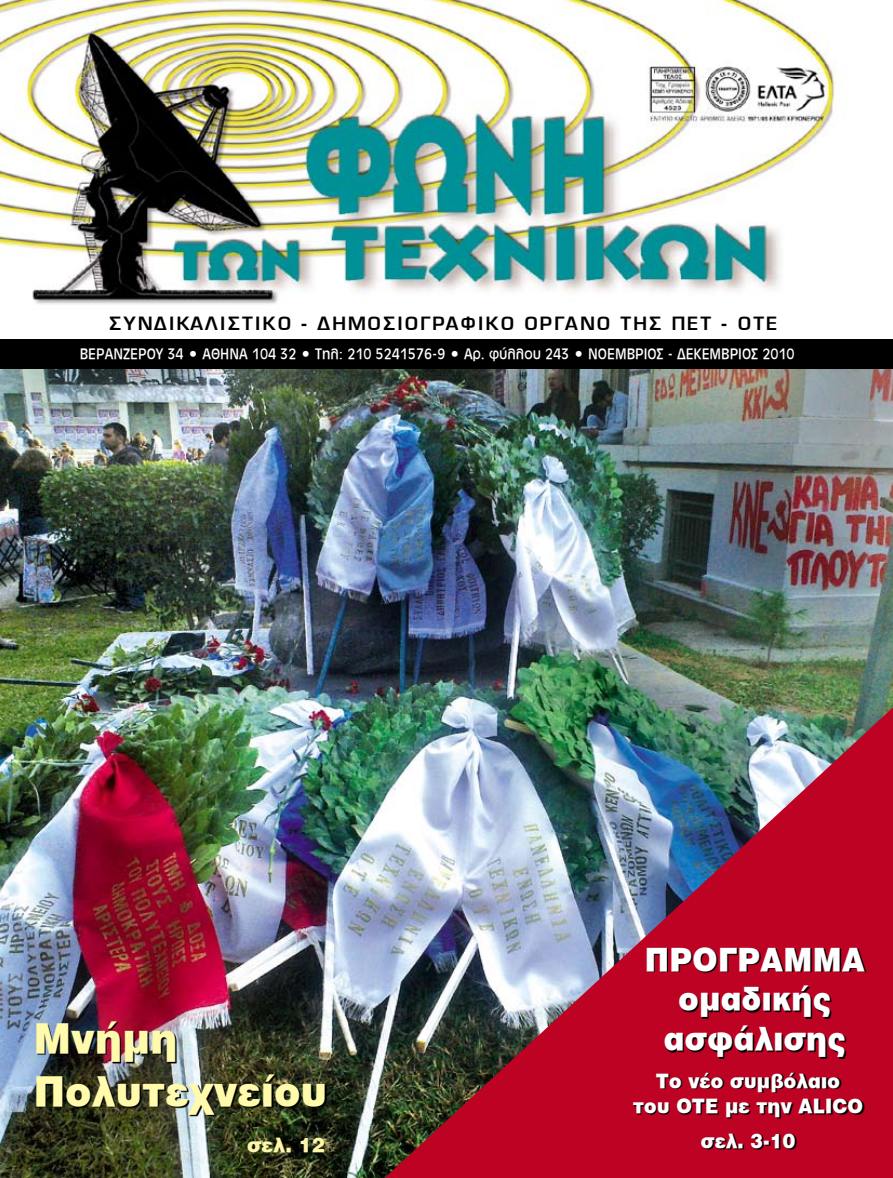
<style>
.page{position:relative;width:893px;height:1178px;background:#fff}
.page>*{position:absolute;margin:0;border:0;box-sizing:border-box;transform-origin:0 0}
.t1{font:900 40.5px "UB Helvetica";letter-spacing:.015em;color:#fffaac;scale:.96 1}
.t2{font:900 31.5px/39.8px "UB Helvetica";letter-spacing:.015em;color:#fff;text-align:center;scale:.96 1}
.t3{font:20.85px "UB Europa Bold";letter-spacing:.05em;color:#000}
.t4{font:900 19.5px/25.2px "UB Helvetica";letter-spacing:.015em;color:#fff;text-align:center;scale:.96 1}
.t5{font:900 19.5px "UB Helvetica";color:#fef6ab}
.t6{font:15.75px "UB Antique Olive";color:#fff;scale:.95 1}
</style>
<div class="page">
<img style="left:0;top:369px;width:893px;height:809px">
<img style="left:0;top:0;width:837px;height:304px">
<div style="left:0;top:339px;width:893px;height:30px;background:#000"></div>
<img style="left:371px;top:695px;width:522px;height:483px">
<svg style="left:580px;top:940px;width:313px;height:131px;fill:#be0223"></svg>
<img style="left:30px;top:1014px;width:358px;height:120px">
<svg style="left:601px;top:1069px;width:292px;height:60px;fill:#be0223"></svg>
<svg style="left:601px;top:1129px;width:292px;height:26px;fill:#be0223"></svg>
<h3 class="t3" style="left:107px;top:314px;width:671px">ΣΥΝΔΙΚΑΛΙΣΤΙΚΟ - ΔΗΜΟΣΙΟΓΡΑΦΙΚΟ ΟΡΓΑΝΟ ΤΗΣ ΠΕΤ - ΟΤΕ</h3>
<p class="t6" style="left:80px;top:346px;width:754px">ΒΕΡΑΝΖΕΡΟΥ 34 • ΑΘΗΝΑ 104 32 • Τηλ: 210 5241576-9 • Αρ. φύλλου 243 • ΝΟΕΜΒΡΙΟΣ - ΔΕΚΕΜΒΡΙΟΣ 2010</p>
<h2 class="t2" style="left:645px;top:939px;width:231px">ΠρΟγραμμα ομαδικής</h2>
<h1 class="t1" style="left:34px;top:1014px;width:151px">Μνήμη</h1>
<h2 class="t2" style="left:664px;top:1019px;width:191px">ασφάλισης</h2>
<h1 class="t1" style="left:34px;top:1067px;width:307px">Πολυτεχνείου</h1>
<p class="t5" style="left:247px;top:1133px;width:80px">σελ. 12</p>
<p class="t4" style="left:633px;top:1068px;width:241px">Το νέο συμβόλαιο<br>του ΟΤΕ με την ALICO</p>
<p class="t4" style="left:701px;top:1128px;width:100px">σελ. 3-10</p>
</div>
